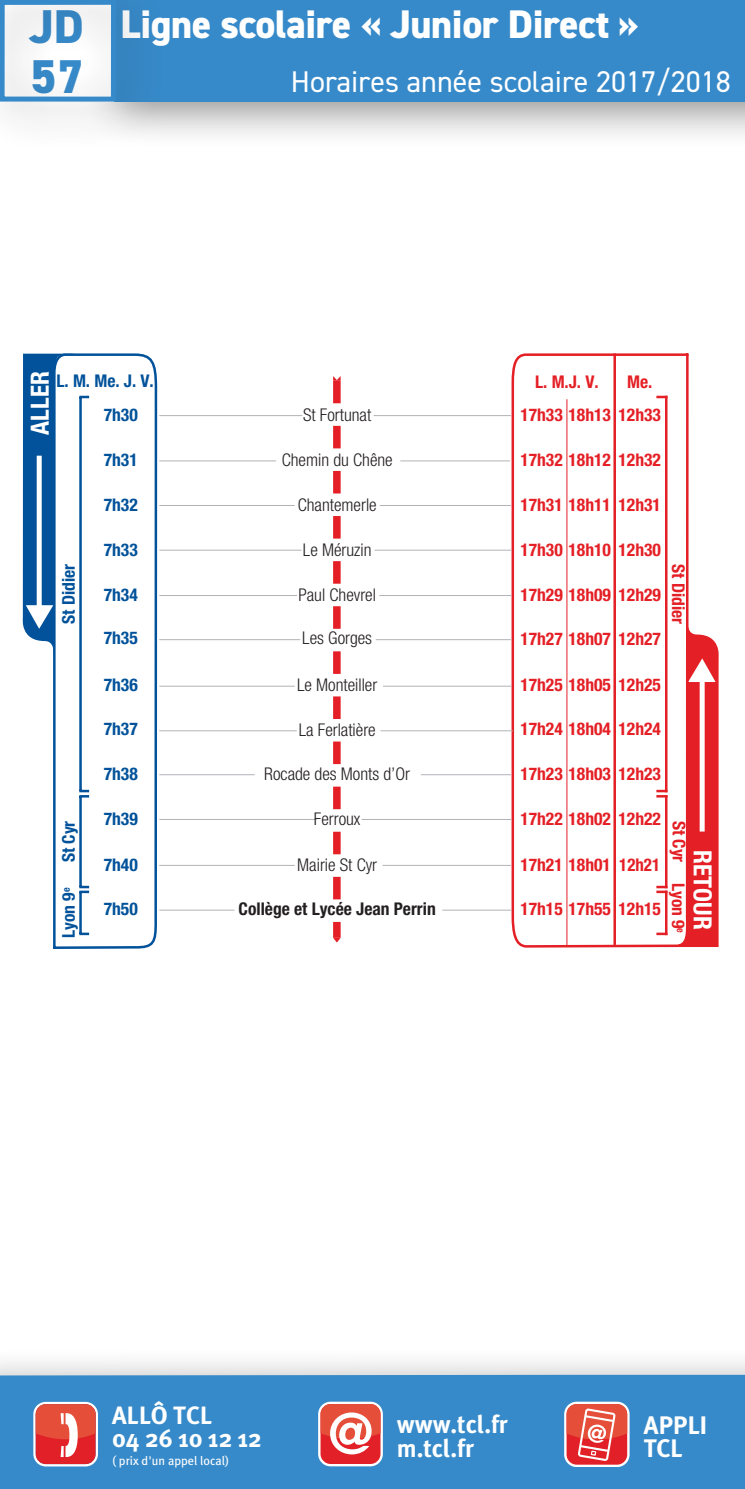
<style>
.page{position:relative;width:745px;height:1489px;background:#fff}
.page>*{position:absolute;margin:0;border:0;box-sizing:border-box;transform-origin:0 0}
.t1{font:800 47.5px "DIN2014";color:#378ac9}
.t2{font:800 40px "DIN2014";letter-spacing:-.01em;color:#fff}
.t3{font:30px "DIN2014";color:#fff}
.t4{font:700 25.25px/23.8px "Meta Plus";letter-spacing:-.005em;color:#fff}
.t5{font:700 25px/23.2px "Meta Plus";color:#fff}
.t6{font:700 condensed 25px "Helvetica Neue LT Com";color:#fff}
.t7{font:700 condensed 17.5px "Helvetica Neue LT Com";color:#e41f25}
.t8{font:300 condensed 17.5px "Helvetica Neue LT Com";color:#231f20}
.t9{font:700 condensed 17.5px/34px "Helvetica Neue LT Com";color:#01529a}
.t10{font:700 condensed 17.5px "Helvetica Neue LT Com";color:#231f20}
.t11{font:700 condensed 17.5px "Helvetica Neue LT Com";color:#e41f25;scale:.96 1}
.t12{font:12.5px "Meta Plus";color:#fff}
.s1{font-size:47.5px;color:#378ac9}
</style>
<div class="page">
<div style="left:85px;top:0;width:659px;height:151px;background:#231f20;opacity:.5"></div>
<div style="left:113px;top:0;width:631px;height:102px;background:#378ac9"></div>
<div style="left:0;top:1345px;width:744px;height:143px;background:#231f20;opacity:.5"></div>
<div style="left:0;top:1374px;width:744px;height:114px;background:#378ac9"></div>
<svg style="left:33px;top:1401px;width:65px;height:65px"></svg>
<svg style="left:318px;top:1401px;width:64px;height:65px"></svg>
<div style="left:320px;top:1403px;width:60px;height:60px;background:#e12127;border-radius:10px"></div>
<svg style="left:320px;top:1403px;width:60px;height:51px"></svg>
<svg style="left:563px;top:1401px;width:66px;height:65px"></svg>
<div style="left:566px;top:1403px;width:60px;height:61px;background:#e12127;border-radius:10px"></div>
<svg style="left:566px;top:1403px;width:60px;height:57px"></svg>
<svg style="left:53px;top:353px;width:105px;height:595px"></svg>
<svg style="left:510px;top:353px;width:179px;height:595px"></svg>
<hr style="left:159px;top:415px;width:143px;height:1px;background:#b2b3b7">
<hr style="left:373px;top:415px;width:137px;height:1px;background:#b2b3b7">
<hr style="left:159px;top:460px;width:117px;height:1px;background:#b2b3b7">
<hr style="left:400px;top:460px;width:109px;height:1px;background:#b2b3b7">
<hr style="left:159px;top:505px;width:135px;height:1px;background:#b2b3b7">
<hr style="left:379px;top:505px;width:131px;height:1px;background:#b2b3b7">
<hr style="left:159px;top:549px;width:142px;height:1px;background:#b2b3b7">
<hr style="left:374px;top:549px;width:137px;height:1px;background:#b2b3b7">
<hr style="left:159px;top:595px;width:138px;height:1px;background:#b2b3b7">
<hr style="left:379px;top:595px;width:132px;height:1px;background:#b2b3b7">
<hr style="left:159px;top:639px;width:141px;height:1px;background:#b2b3b7">
<hr style="left:375px;top:639px;width:136px;height:1px;background:#b2b3b7">
<hr style="left:159px;top:685px;width:135px;height:1px;background:#b2b3b7">
<hr style="left:383px;top:685px;width:128px;height:1px;background:#b2b3b7">
<hr style="left:159px;top:730px;width:137px;height:1px;background:#b2b3b7">
<hr style="left:380px;top:730px;width:132px;height:1px;background:#b2b3b7">
<hr style="left:159px;top:774px;width:95px;height:1px;background:#b2b3b7">
<hr style="left:420px;top:774px;width:90px;height:1px;background:#b2b3b7">
<hr style="left:159px;top:819px;width:157px;height:1px;background:#b2b3b7">
<hr style="left:361px;top:819px;width:150px;height:1px;background:#b2b3b7">
<hr style="left:159px;top:865px;width:136px;height:1px;background:#b2b3b7">
<hr style="left:382px;top:865px;width:128px;height:1px;background:#b2b3b7">
<hr style="left:159px;top:909px;width:75px;height:1px;background:#b2b3b7">
<hr style="left:442px;top:909px;width:69px;height:1px;background:#b2b3b7">
<hr style="left:79px;top:397px;width:3px;height:394px;background:#01529a">
<svg style="left:23px;top:353px;width:66px;height:312px"></svg>
<hr style="left:79px;top:796px;width:3px;height:91px;background:#01529a">
<svg style="left:79px;top:789px;width:10px;height:8px"></svg>
<hr style="left:79px;top:891px;width:3px;height:42px;background:#01529a">
<svg style="left:79px;top:932px;width:10px;height:3px"></svg>
<svg style="left:79px;top:885px;width:10px;height:8px"></svg>
<hr style="left:664px;top:397px;width:3px;height:394px;background:#e41f25">
<svg style="left:657px;top:396px;width:8px;height:2px"></svg>
<svg style="left:657px;top:610px;width:61px;height:337px"></svg>
<hr style="left:613px;top:354px;width:2px;height:589px;background:#e41f25">
<hr style="left:566px;top:400px;width:1px;height:546px;background:#e41f25">
<svg style="left:333px;top:376px;width:7px;height:566px"></svg>
<div style="left:0;top:0;width:164px;height:151px;background:#231f20;opacity:.5"></div>
<div style="left:0;top:0;width:116px;height:102px;border:5px solid #378ac9"></div>
<h2 class="t2" style="left:29px;top:-2px;width:611px"><span class="s1">JD</span> Ligne scolaire « Junior Direct »</h2>
<h1 class="t1" style="left:30px;top:45px;width:55px">57</h1>
<h3 class="t3" style="left:291px;top:63px;width:441px">Horaires année scolaire 2017/2018</h3>
<h3 class="t6" style="left:25px;top:434px;width:65px;rotate:-90deg">ALLER</h3>
<p class="t9" style="left:104px;top:364px;width:52px;text-indent:-47px">L. M. Me. J. V.<br>7h30</p>
<p class="t9" style="left:104px;top:443px;width:36px">7h31</p>
<p class="t9" style="left:104px;top:487px;width:36px">7h32</p>
<p class="t9" style="left:104px;top:532px;width:36px">7h33</p>
<p class="t9" style="left:104px;top:577px;width:36px">7h34</p>
<p class="t9" style="left:104px;top:621px;width:36px">7h35</p>
<p class="t9" style="left:104px;top:667px;width:36px">7h36</p>
<p class="t9" style="left:104px;top:712px;width:36px">7h37</p>
<p class="t9" style="left:104px;top:757px;width:36px">7h38</p>
<p class="t9" style="left:104px;top:801px;width:36px">7h39</p>
<p class="t9" style="left:104px;top:847px;width:36px">7h40</p>
<p class="t9" style="left:104px;top:891px;width:36px">7h50</p>
<p class="t9" style="left:52px;top:623px;width:61px;rotate:-90deg">St Didier</p>
<p class="t9" style="left:52px;top:862px;width:43px;rotate:-90deg">St Cyr</p>
<p class="t9" style="left:52px;top:937px;width:52px;rotate:-90deg">Lyon 9<sup>e</sup></p>
<p class="t8" style="left:303px;top:405px;width:70px">St Fortunat</p>
<p class="t8" style="left:281px;top:450px;width:112px">Chemin du Chêne</p>
<p class="t8" style="left:297px;top:495px;width:80px">Chantemerle</p>
<p class="t8" style="left:303px;top:539px;width:70px">Le Méruzin</p>
<p class="t8" style="left:298px;top:584px;width:79px">Paul Chevrel</p>
<p class="t8" style="left:302px;top:628px;width:71px">Les Gorges</p>
<p class="t8" style="left:297px;top:674px;width:82px">Le Monteiller</p>
<p class="t8" style="left:298px;top:719px;width:78px">La Ferlatière</p>
<p class="t8" style="left:264px;top:764px;width:147px">Rocade des Monts d’Or</p>
<p class="t8" style="left:314px;top:809px;width:48px">Ferroux</p>
<p class="t8" style="left:297px;top:854px;width:81px">Mairie St Cyr</p>
<p class="t10" style="left:238px;top:898px;width:198px">Collège et Lycée Jean Perrin</p>
<p class="t7" style="left:534px;top:371px;width:65px">L. M.J. V.</p>
<p class="t7" style="left:626px;top:371px;width:27px">Me.</p>
<p class="t7" style="left:520px;top:404px;width:142px">17h33 18h13 12h33</p>
<p class="t7" style="left:520px;top:449px;width:142px">17h32 18h12 12h32</p>
<p class="t7" style="left:520px;top:494px;width:142px">17h31 18h11 12h31</p>
<p class="t7" style="left:520px;top:539px;width:142px">17h30 18h10 12h30</p>
<p class="t7" style="left:520px;top:584px;width:142px">17h29 18h09 12h29</p>
<p class="t7" style="left:520px;top:628px;width:142px">17h27 18h07 12h27</p>
<p class="t7" style="left:520px;top:673px;width:142px">17h25 18h05 12h25</p>
<p class="t7" style="left:688px;top:564px;width:61px;rotate:90deg">St Didier</p>
<p class="t7" style="left:520px;top:718px;width:142px">17h24 18h04 12h24</p>
<p class="t7" style="left:520px;top:763px;width:142px">17h23 18h03 12h23</p>
<p class="t7" style="left:520px;top:808px;width:142px">17h22 18h02 12h22</p>
<p class="t7" style="left:520px;top:854px;width:92px">17h21 18h01</p>
<p class="t7" style="left:520px;top:898px;width:142px">17h15 17h55 12h15</p>
<p class="t11" style="left:619px;top:854px;width:44px">12h21</p>
<p class="t7" style="left:688px;top:820px;width:114px;rotate:90deg">St Cyr Lyon 9<sup>e</sup></p>
<h3 class="t6" style="left:717px;top:850px;width:81px;rotate:90deg">RETOUR</h3>
<h3 class="t5" style="left:112px;top:1403px;width:151px">ALLÔ TCL<br>04 26 10 12 12</h3>
<p class="t12" style="left:112px;top:1453px;width:119px">( prix d'un appel local)</p>
<h3 class="t5" style="left:396px;top:1412px;width:112px">www.tcl.fr m.tcl.fr</h3>
<h3 class="t4" style="left:643px;top:1412px;width:65px">APPLI<br>TCL</h3>
</div>
